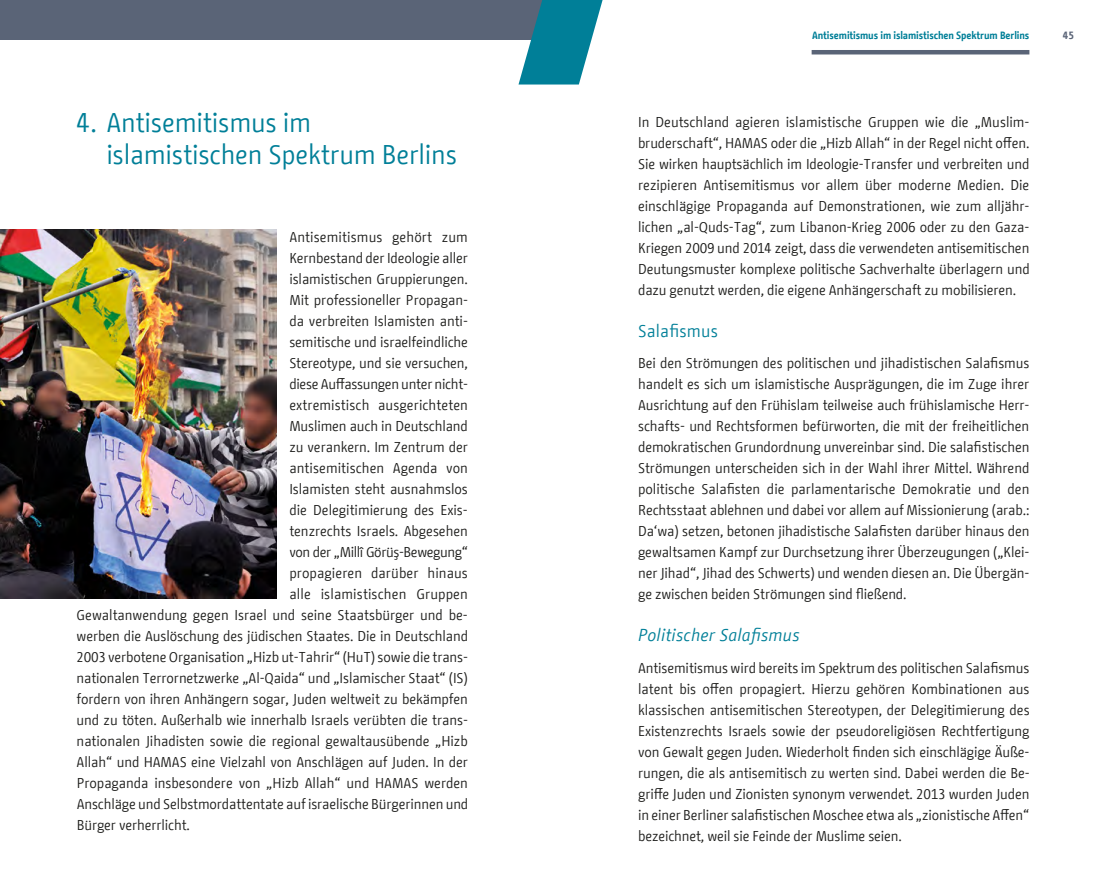
<style>
.page{position:relative;width:1106px;height:893px;background:#fff}
.page>*{position:absolute;margin:0;border:0;box-sizing:border-box;transform-origin:0 0}
.t1{font:27px/31.5px "BMF Change";letter-spacing:-.01em;color:#007f98}
.t2{font:italic 17.25px "BMF Change";letter-spacing:.01em;color:#007f98}
.t3{font:17.25px "BMF Change";letter-spacing:.01em;color:#007f98}
.t4{font:14.25px/21px "BMF Change";letter-spacing:-.01em;color:#1d1d1b;text-align:justify}
.t5{font:14.25px "BMF Change";letter-spacing:-.03em;color:#1d1d1b}
.t6{font:14.25px "BMF Change";letter-spacing:.01em;color:#1d1d1b}
.t7{font:700 10.5px "BMF Change";letter-spacing:-.01em;color:#007f98}
.t8{font:700 10.5px "BMF Change";color:#5a6477}
</style>
<div class="page">
<img style="left:1px;top:230px;width:275px;height:368px">
<img style="left:0;top:230px;width:1px;height:368px">
<div style="left:0;top:0;width:561px;height:39px;background:#5a6477"></div>
<svg style="left:518px;top:0;width:84px;height:85px"></svg>
<hr style="left:811px;top:50px;width:218px;height:4px;background:#5a6477">
<h1 class="t1" style="left:106px;top:107px;width:352px;text-indent:-30px">4. Antisemitismus im islamistischen Spektrum Berlins</h1>
<p class="t4" style="left:289px;top:227px;width:180px">Antisemitismus gehört zum</p>
<p class="t4" style="left:289px;top:248px;width:180px">Kernbestand der Ideologie aller</p>
<p class="t4" style="left:289px;top:269px;width:180px">islamistischen Gruppierungen.</p>
<p class="t4" style="left:289px;top:290px;width:180px">Mit professioneller Propagan-</p>
<p class="t4" style="left:289px;top:311px;width:180px">da verbreiten Islamisten anti-</p>
<p class="t4" style="left:289px;top:332px;width:180px">semitische und israelfeindliche</p>
<p class="t4" style="left:289px;top:353px;width:180px">Stereotype, und sie versuchen,</p>
<p class="t4" style="left:289px;top:374px;width:178px">diese Auffassungen unter nicht-</p>
<p class="t4" style="left:289px;top:395px;width:180px">extremistisch ausgerichteten</p>
<p class="t4" style="left:289px;top:416px;width:180px">Muslimen auch in Deutschland</p>
<p class="t4" style="left:289px;top:437px;width:180px">zu verankern. Im Zentrum der</p>
<p class="t4" style="left:289px;top:458px;width:180px">antisemitischen Agenda von</p>
<p class="t4" style="left:289px;top:479px;width:180px">Islamisten steht ausnahmslos</p>
<p class="t4" style="left:289px;top:500px;width:180px">die Delegitimierung des Exis-</p>
<p class="t4" style="left:289px;top:521px;width:180px">tenzrechts Israels. Abgesehen</p>
<p class="t5" style="left:289px;top:542px;width:180px">von der „Millî Görüş-Be-we-gung“</p>
<p class="t4" style="left:289px;top:563px;width:180px">propagieren darüber hinaus</p>
<p class="t6" style="left:289px;top:584px;width:180px">alle islamistischen Gruppen</p>
<p class="t4" style="left:77px;top:605px;width:391px">Gewaltanwendung gegen Israel und seine Staatsbürger und be-</p>
<p class="t4" style="left:77px;top:626px;width:393px">werben die Auslöschung des jüdischen Staates. Die in Deutschland</p>
<p class="t4" style="left:77px;top:647px;width:393px">2003 verbotene Organisation „Hizb ut-Tahrir“ (HuT) sowie die trans-</p>
<p class="t4" style="left:77px;top:668px;width:393px">nationalen Terrornetzwerke „Al-Qaida“ und „Islamischer Staat“ (IS)</p>
<p class="t4" style="left:77px;top:689px;width:393px">fordern von ihren Anhängern sogar, Juden weltweit zu bekämpfen</p>
<p class="t4" style="left:77px;top:710px;width:393px">und zu töten. Außerhalb wie innerhalb Israels verübten die trans-</p>
<p class="t4" style="left:77px;top:731px;width:392px">nationalen Jihadisten sowie die regional gewaltausübende „Hizb</p>
<p class="t4" style="left:77px;top:752px;width:393px">-Allah“ und HAMAS eine Vielzahl von Anschlägen auf Juden. In der</p>
<p class="t4" style="left:77px;top:773px;width:393px">Propaganda insbesondere von „Hizb Allah“ und HAMAS werden</p>
<p class="t4" style="left:77px;top:794px;width:393px">Anschläge und Selbstmordattentate auf israelische Bürgerinnen und</p>
<p class="t4" style="left:77px;top:815px;width:115px">Bürger verherrlicht.</p>
<p class="t7" style="left:812px;top:28px;width:219px">Antisemitismus im islamistischen Spektrum Berlins</p>
<p class="t4" style="left:638px;top:111px;width:393px;text-align:left">In Deutschland agieren islamistische Gruppen wie die „Muslim&shy;bruderschaft“, HAMAS oder die „Hizb Allah“ in der Regel nicht offen.<br>Sie wirken hauptsächlich im Ideologie-Transfer und verbreiten und rezipieren Antisemitismus vor allem über moderne Medien. Die einschlägige Propaganda auf Demonstrationen, wie zum alljähr&shy;lichen „al-Quds-Tag“, zum Libanon-Krieg 2006 oder zu den Gaza-Kriegen 2009 und 2014 zeigt, dass die verwendeten antisemitischen Deutungsmuster komplexe politische Sachverhalte überlagern und dazu genutzt werden, die eigene Anhängerschaft zu mobilisieren.</p>
<p class="t3" style="left:638px;top:318px;width:81px">Salafismus</p>
<p class="t4" style="left:638px;top:353px;width:393px">Bei den Strömungen des politischen und jihadistischen Salafismus handelt es sich um islamistische Ausprägungen, die im Zuge ihrer Ausrichtung auf den Frühislam teilweise auch frühislamische Herr&shy;schafts- und Rechtsformen befürworten, die mit der freiheitlichen demokratischen Grundordnung unvereinbar sind. Die salafistischen Strömungen unterscheiden sich in der Wahl ihrer Mittel. Während politische Salafisten die parlamentarische Demokratie und den Rechtsstaat ablehnen und dabei vor allem auf Missionierung (arab.:<br>Da‘wa) setzen, betonen jihadistische Salafisten darüber hinaus den gewaltsamen Kampf zur Durchsetzung ihrer Überzeugungen („Klei&shy;ner Jihad“, Jihad des Schwerts) und wenden diesen an. Die Übergän&shy;ge zwischen beiden Strömungen sind fließend.</p>
<p class="t2" style="left:638px;top:623px;width:163px">Politischer Salafismus</p>
<p class="t4" style="left:638px;top:657px;width:393px">Antisemitismus wird bereits im Spektrum des politischen Salafismus latent bis offen propagiert. Hierzu gehören Kombinationen aus klassischen antisemitischen Stereotypen, der Delegitimierung des Existenzrechts Israels sowie der pseudoreligiösen Rechtfertigung von Gewalt gegen Juden. Wiederholt finden sich einschlägige Äuße&shy;rungen, die als antisemitisch zu werten sind. Dabei werden die Be&shy;griffe Juden und Zionisten synonym verwendet. 2013 wurden Juden in einer Berliner salafistischen Moschee etwa als „zionistische Affen“ bezeichnet, weil sie Feinde der Muslime seien.</p>
<p class="t8" style="left:1062px;top:28px;width:13px">45</p>
</div>
